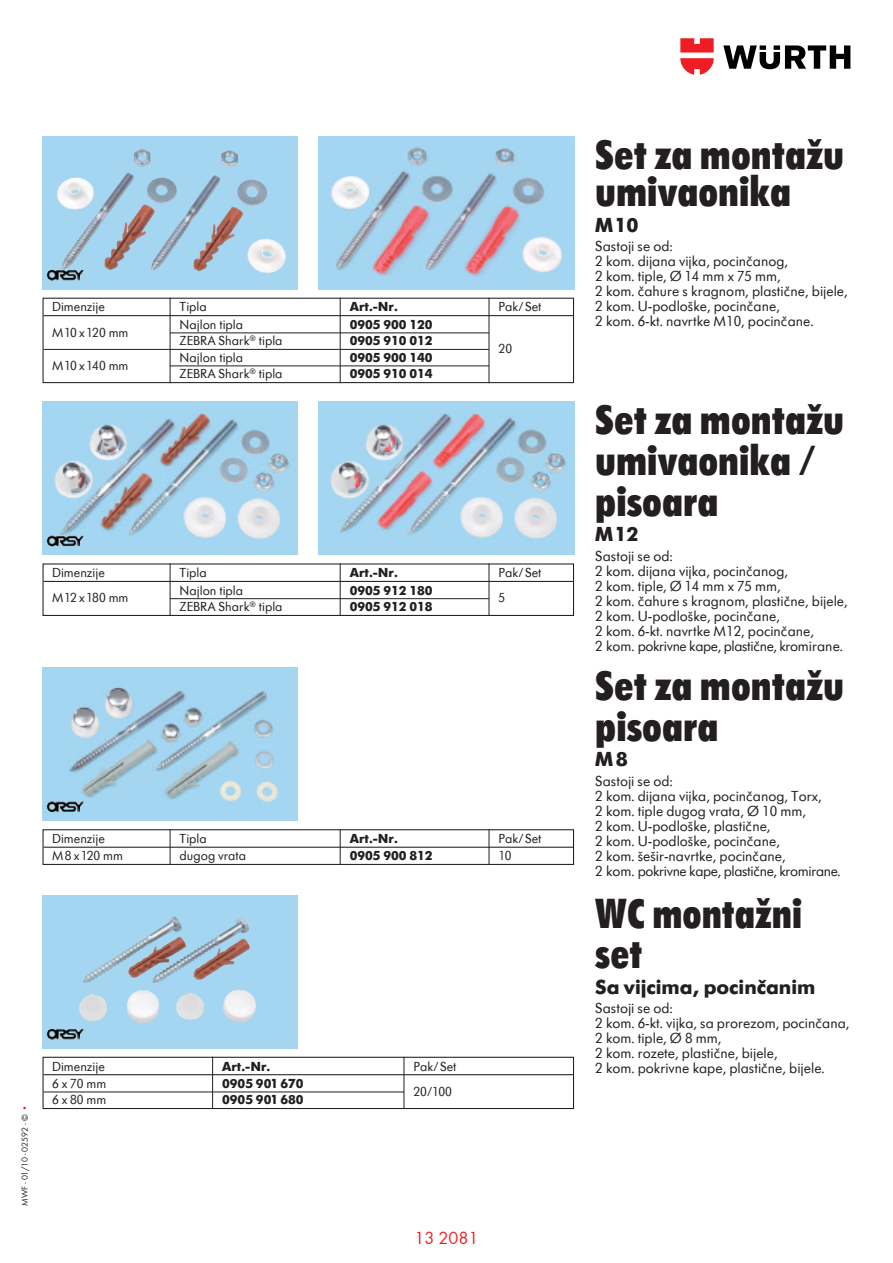
<style>
.page{position:relative;width:893px;height:1263px;background:#fff}
.page>*{position:absolute;margin:0;border:0;box-sizing:border-box;transform-origin:0 0}
.t1{font:43.5px/40.5px "Futura SB Ext Bol Con";color:#231f20}
.t2{font:700 21px "Futura SB";color:#231f20}
.t3{font:18px "Wuerth";color:#ee1d23}
.t4{font:15px/15px "Futura SB";color:#231f20}
.t5{font:13.5px "Futura SB";color:#231f20}
.t6{font:700 13.5px "Futura SB";color:#231f20}
.t7{font:13.5px "Futura SB";letter-spacing:.1em;color:#231f20}
.t8{font:9px "Wuerth";color:#231f20}
.s1{color:#ee1d23}
</style>
<div class="page">
<div style="left:43px;top:136px;width:255px;height:153px;background:#a4d6f1"></div>
<img style="left:57px;top:149px;width:229px;height:124px">
<img style="left:319px;top:136px;width:255px;height:153px">
<div style="left:43px;top:298px;width:531px;height:85px;border:1px solid #231f20"></div>
<hr style="left:44px;top:315px;width:529px;height:1px;background:#231f20">
<hr style="left:170px;top:333px;width:319px;height:1px;background:#231f20">
<hr style="left:44px;top:349px;width:445px;height:1px;background:#231f20">
<hr style="left:170px;top:366px;width:319px;height:1px;background:#231f20">
<svg style="left:63px;top:274px;width:10px;height:4px"></svg>
<hr style="left:170px;top:298px;width:1px;height:85px;background:#231f20">
<hr style="left:340px;top:298px;width:1px;height:85px;background:#231f20">
<hr style="left:489px;top:298px;width:1px;height:85px;background:#231f20">
<img style="left:43px;top:402px;width:255px;height:153px">
<img style="left:319px;top:402px;width:255px;height:153px">
<div style="left:43px;top:563px;width:531px;height:53px;border:1px solid #231f20"></div>
<hr style="left:44px;top:581px;width:529px;height:1px;background:#231f20">
<hr style="left:170px;top:598px;width:319px;height:1px;background:#231f20">
<svg style="left:63px;top:540px;width:10px;height:3px"></svg>
<hr style="left:170px;top:563px;width:1px;height:53px;background:#231f20">
<hr style="left:340px;top:563px;width:1px;height:53px;background:#231f20">
<hr style="left:489px;top:563px;width:1px;height:53px;background:#231f20">
<img style="left:43px;top:668px;width:255px;height:153px">
<div style="left:43px;top:829px;width:531px;height:36px;border:1px solid #231f20"></div>
<hr style="left:44px;top:847px;width:529px;height:1px;background:#231f20">
<svg style="left:63px;top:806px;width:10px;height:3px"></svg>
<hr style="left:170px;top:829px;width:1px;height:36px;background:#231f20">
<hr style="left:340px;top:829px;width:1px;height:36px;background:#231f20">
<hr style="left:489px;top:829px;width:1px;height:36px;background:#231f20">
<svg style="left:43px;top:895px;width:255px;height:153px;background:#a8d2e9"></svg>
<img style="left:82px;top:916px;width:100px;height:67px">
<div style="left:43px;top:1057px;width:531px;height:52px;border:1px solid #231f20"></div>
<hr style="left:44px;top:1074px;width:529px;height:1px;background:#231f20">
<hr style="left:44px;top:1092px;width:360px;height:1px;background:#231f20">
<svg style="left:63px;top:1033px;width:10px;height:4px"></svg>
<hr style="left:212px;top:1057px;width:1px;height:52px;background:#231f20">
<hr style="left:404px;top:1057px;width:1px;height:52px;background:#231f20">
<svg style="left:723px;top:45px;width:127px;height:24px"></svg>
<svg style="left:680px;top:38px;width:34px;height:37px"></svg>
<p class="t8" style="left:19px;top:1206px;width:103px;rotate:-90deg">MWF - 01/10 - 02592 - © <span class="s1">•</span></p>
<p class="t5" style="left:52px;top:301px;width:54px">Dimenzije</p>
<p class="t5" style="left:180px;top:301px;width:29px">Tipla</p>
<p class="t6" style="left:350px;top:301px;width:50px">Art.-Nr.</p>
<p class="t5" style="left:499px;top:301px;width:45px">Pak/Set</p>
<p class="t5" style="left:52px;top:326px;width:78px">M10 x120 mm</p>
<p class="t5" style="left:180px;top:319px;width:65px">Najlon tipla</p>
<p class="t6" style="left:350px;top:319px;width:84px">0905 900 120</p>
<p class="t5" style="left:180px;top:335px;width:104px">ZEBRA Shark<sup>®</sup> tipla</p>
<p class="t6" style="left:350px;top:335px;width:84px">0905 910 012</p>
<p class="t5" style="left:499px;top:343px;width:15px">20</p>
<p class="t5" style="left:180px;top:352px;width:65px">Najlon tipla</p>
<p class="t6" style="left:350px;top:352px;width:84px">0905 900 140</p>
<p class="t5" style="left:180px;top:368px;width:104px">ZEBRA Shark<sup>®</sup> tipla</p>
<p class="t6" style="left:350px;top:368px;width:84px">0905 910 014</p>
<p class="t5" style="left:52px;top:359px;width:78px">M10 x140 mm</p>
<p class="t5" style="left:52px;top:567px;width:54px">Dimenzije</p>
<p class="t5" style="left:180px;top:567px;width:29px">Tipla</p>
<p class="t6" style="left:350px;top:567px;width:50px">Art.-Nr.</p>
<p class="t5" style="left:499px;top:567px;width:45px">Pak/Set</p>
<p class="t5" style="left:52px;top:592px;width:78px">M12 x180 mm</p>
<p class="t5" style="left:180px;top:584px;width:65px">Najlon tipla</p>
<p class="t6" style="left:350px;top:584px;width:84px">0905 912 180</p>
<p class="t5" style="left:499px;top:592px;width:8px">5</p>
<p class="t5" style="left:180px;top:601px;width:104px">ZEBRA Shark<sup>®</sup> tipla</p>
<p class="t6" style="left:350px;top:601px;width:84px">0905 912 018</p>
<p class="t5" style="left:52px;top:833px;width:54px">Dimenzije</p>
<p class="t5" style="left:180px;top:833px;width:29px">Tipla</p>
<p class="t6" style="left:350px;top:833px;width:50px">Art.-Nr.</p>
<p class="t5" style="left:499px;top:833px;width:45px">Pak/Set</p>
<p class="t7" style="left:52px;top:850px;width:72px">M8x120mm</p>
<p class="t5" style="left:180px;top:850px;width:68px">dugog vrata</p>
<p class="t6" style="left:350px;top:850px;width:84px">0905 900 812</p>
<p class="t5" style="left:499px;top:850px;width:14px">10</p>
<h1 class="t1" style="left:595px;top:139px;width:250px;line-height:37.5px">Set za monta`u umivaonika</h1>
<h2 class="t2" style="left:595px;top:216px;width:45px">M10</h2>
<p class="t4" style="left:595px;top:240px;width:254px">Sastoji se od:<br>2 kom. dijana vijka, pocin~anog,<br>2 kom. tiple, Ø 14 mm x 75 mm,<br>2 kom. ~ahure s kragnom, plasti~ne, bijele,<br>2 kom. U-podlo{ke, pocin~ane,<br>2 kom. 6-kt. navrtke M10, pocin~ane.</p>
<h1 class="t1" style="left:595px;top:403px;width:250px">Set za monta`u umivaonika / pisoara</h1>
<h2 class="t2" style="left:595px;top:525px;width:45px">M12</h2>
<p class="t4" style="left:595px;top:549px;width:254px">Sastoji se od:<br>2 kom. dijana vijka, pocin~anog,<br>2 kom. tiple, Ø 14 mm x 75 mm,<br>2 kom. ~ahure s kragnom, plasti~ne, bijele,<br>2 kom. U-podlo{ke, pocin~ane,<br>2 kom. 6-kt. navrtke M12, pocin~ane,<br>2 kom. pokrivne kape, plasti~ne, kromirane.</p>
<h1 class="t1" style="left:595px;top:669px;width:250px">Set za monta`u pisoara</h1>
<h2 class="t2" style="left:595px;top:750px;width:34px">M8</h2>
<p class="t4" style="left:595px;top:774px;width:247px">Sastoji se od:<br>2 kom. dijana vijka, pocin~anog, Torx,<br>2 kom. tiple dugog vrata, Ø 10 mm,<br>2 kom. U-podlo{ke, plasti~ne,<br>2 kom. U-podlo{ke, pocin~ane,<br>2 kom. {e{ir-navrtke, pocin~ane,<br>2 kom. pokrivne kape, plasti~ne, kromirane.</p>
<h1 class="t1" style="left:595px;top:897px;width:208px">WC monta`ni set</h1>
<h2 class="t2" style="left:595px;top:978px;width:222px">Sa vijcima, pocin~anim</h2>
<p class="t4" style="left:595px;top:1002px;width:256px">Sastoji se od:<br>2 kom. 6-kt. vijka, sa prorezom, pocin~ana,<br>2 kom. tiple, Ø 8 mm,<br>2 kom. rozete, plasti~ne, bijele,</p>
<p class="t6" style="left:222px;top:1060px;width:50px">Art.-Nr.</p>
<p class="t5" style="left:414px;top:1060px;width:45px">Pak/Set</p>
<p class="t5" style="left:52px;top:1060px;width:54px">Dimenzije</p>
<p class="t4" style="left:595px;top:1062px;width:231px">2 kom. pokrivne kape, plasti~ne, bijele.</p>
<p class="t5" style="left:52px;top:1078px;width:56px">6x70mm</p>
<p class="t6" style="left:222px;top:1078px;width:83px">0905 901670</p>
<p class="t5" style="left:52px;top:1094px;width:56px">6x80mm</p>
<p class="t6" style="left:222px;top:1094px;width:83px">0905 901680</p>
<p class="t5" style="left:414px;top:1085px;width:40px">20/100</p>
<p class="t3" style="left:415px;top:1227px;width:65px">13 2081</p>
</div>
